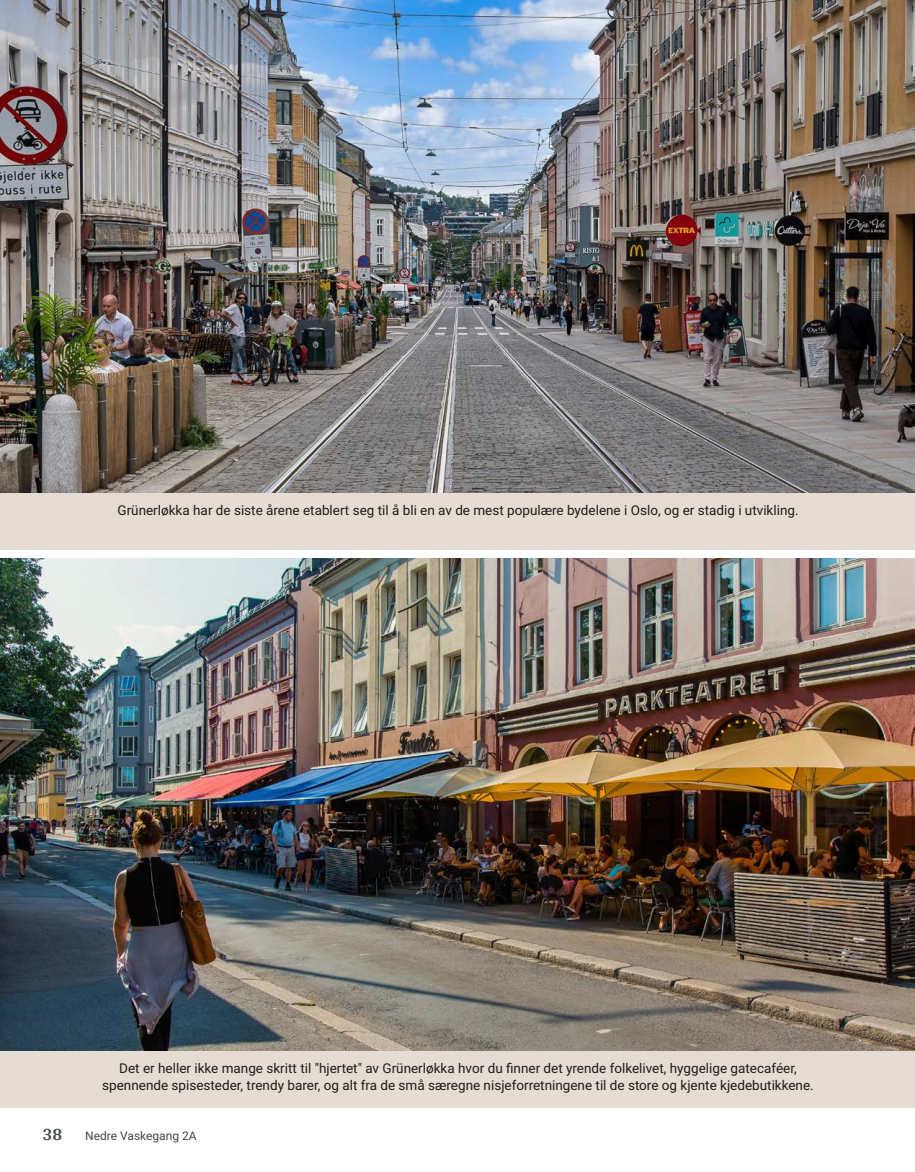
<style>
.page{position:relative;width:915px;height:1172px;background:#fff}
.page>*{position:absolute;margin:0;border:0;box-sizing:border-box;transform-origin:0 0}
.t1{font:700 18px "Arya";color:#414749}
.t2{font:13.5px/16.5px "Roboto Vitec";color:#1d1d1b;text-align:center}
.t3{font:12px "Roboto Vitec";color:#414749}
</style>
<div class="page">
<div style="left:0;top:492px;width:914px;height:58px;background:#e5dcd4"></div>
<div style="left:0;top:1050px;width:914px;height:58px;background:#e5dcd4"></div>
<img style="left:0;top:0;width:914px;height:492px">
<img style="left:0;top:558px;width:914px;height:492px">
<hr style="left:914px;top:492px;width:1px;height:58px;background:#e5dcd4">
<hr style="left:914px;top:1050px;width:1px;height:58px;background:#e5dcd4">
<p class="t2" style="left:117px;top:501px;width:682px">Grünerløkka har de siste årene etablert seg til å bli en av de mest populære bydelene i Oslo, og er stadig i utvikling.</p>
<p class="t2" style="left:102px;top:1060px;width:712px">Det er heller ikke mange skritt til "hjertet" av Grünerløkka hvor du finner det yrende folkelivet, hyggelige gatecaféer, spennende spisesteder, trendy barer, og alt fra de små særegne nisjeforretningene til de store og kjente kjedebutikkene.</p>
<h1 class="t1" style="left:43px;top:1123px;width:21px">38</h1>
<p class="t3" style="left:85px;top:1127px;width:113px">Nedre Vaskegang 2A</p>
</div>
